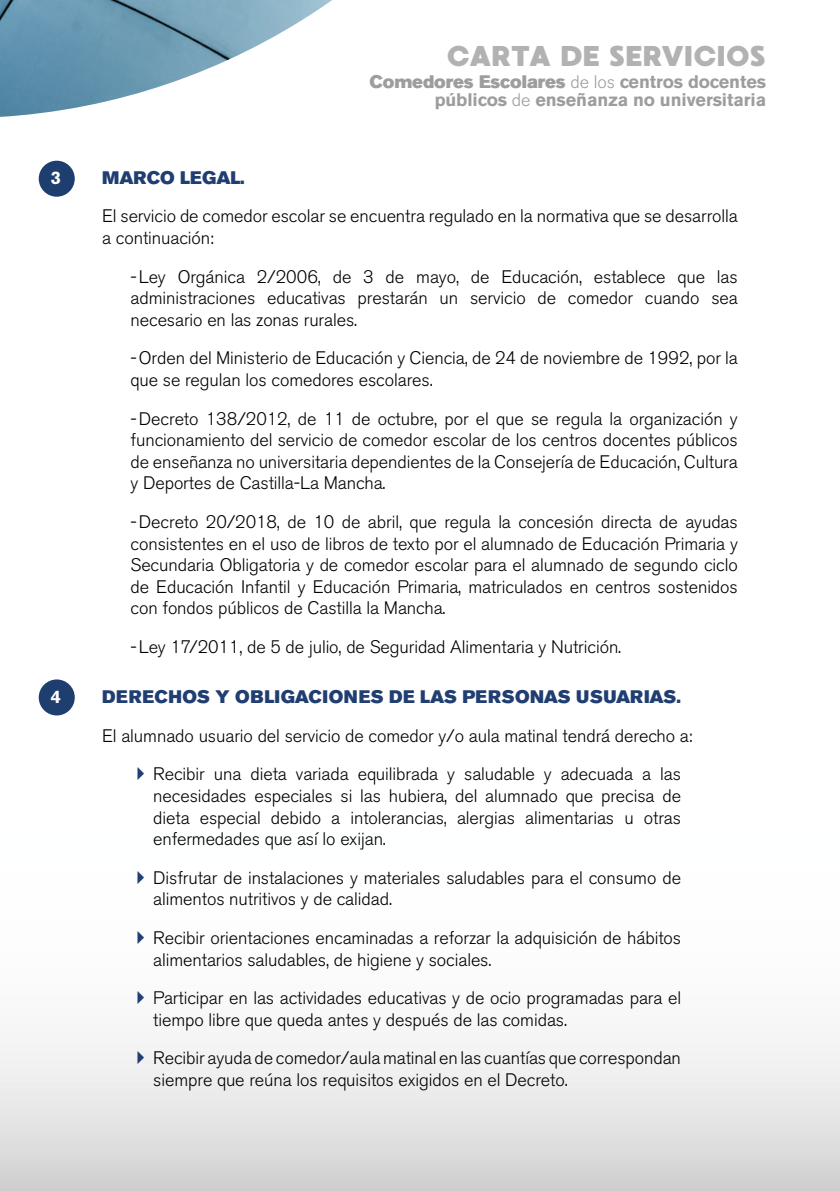
<style>
.page{position:relative;width:840px;height:1191px;background:#fff}
.page>*{position:absolute;margin:0;border:0;box-sizing:border-box;transform-origin:0 0}
.t1{font:28.6px "MADE Waffle Soft";letter-spacing:-.015em;color:#b3b2b2}
.t2{font:300 18px/21.6px "Akzidenz Grotesk BE";letter-spacing:-.005em;color:#000}
.t3{font:18px "Akzidenz Grotesk BE Super";letter-spacing:.015em;color:#203e71}
.t4{font:18px "Akzidenz Grotesk BE Super";letter-spacing:-.005em;color:#9d9d9c}
.t5{font:700 18px "Akzidenz Grotesk BE";letter-spacing:-.005em;color:#9d9d9c}
.t6{font:18px "Akzidenz Grotesk BE Super";letter-spacing:-.005em;color:#203e71}
.t7{font:700 18px "Akzidenz Grotesk BE";color:#fff}
.s1{font-family:"Akzidenz Grotesk BE";font-weight:300}
.s2{font-family:"Akzidenz Grotesk BE";font-weight:700}
.s3{font-weight:300}
</style>
<div class="page">
<img style="left:0;top:687px;width:571px;height:504px">
<img style="left:0;top:0;width:332px;height:117px">
<div style="left:39px;top:161px;width:36px;height:36px;background:#1f3e70;border-radius:50%"></div>
<div style="left:39px;top:679px;width:36px;height:36px;background:#1f3e70;border-radius:50%"></div>
<svg style="left:138px;top:767px;width:6px;height:13px"></svg>
<svg style="left:138px;top:870px;width:6px;height:13px"></svg>
<svg style="left:138px;top:930px;width:6px;height:14px"></svg>
<svg style="left:138px;top:991px;width:6px;height:13px"></svg>
<svg style="left:138px;top:1051px;width:6px;height:13px"></svg>
<p class="t7" style="left:51px;top:167px;width:12px">3</p>
<p class="t7" style="left:51px;top:686px;width:12px">4</p>
<h1 class="t1" style="left:446px;top:39px;width:321px">CARTA DE SERVICIOS</h1>
<p class="t4" style="left:369px;top:71px;width:398px">Comedores Escolares <span class="s1">de los</span> <span class="s2">centros docentes</span></p>
<p class="t5" style="left:434px;top:89px;width:333px">públicos <span class="s3">de</span> enseñanza no universitaria</p>
<p class="t6" style="left:102px;top:167px;width:144px">MARCO LEGAL.</p>
<p class="t2" style="left:102px;top:206px;width:637px">El servicio de comedor escolar se encuentra regulado en la normativa que se desarrolla a continuación:</p>
<p class="t2" style="left:130px;top:266px;width:608px;text-align:justify">-Ley Orgánica 2/2006, de 3 de mayo, de Educación, establece que las administraciones educativas prestarán un servicio de comedor cuando sea necesario en las zonas rurales.</p>
<p class="t2" style="left:130px;top:348px;width:608px">-Orden del Ministerio de Educación y Ciencia, de 24 de noviembre de 1992, por la que se regulan los comedores escolares.</p>
<p class="t2" style="left:130px;top:408px;width:608px;text-align:justify">-Decreto 138/2012, de 11 de octubre, por el que se regula la organización y funcionamiento del servicio de comedor escolar de los centros docentes públicos de enseñanza no universitaria dependientes de la Consejería de Educación, Cultura y Deportes de Castilla-La Mancha.</p>
<p class="t2" style="left:130px;top:511px;width:608px;text-align:justify">-Decreto 20/2018, de 10 de abril, que regula la concesión directa de ayudas consistentes en el uso de libros de texto por el alumnado de Educación Primaria y Secundaria Obligatoria y de comedor escolar para el alumnado de segundo ciclo de Educación Infantil y Educación Primaria, matriculados en centros sostenidos con fondos públicos de Castilla la Mancha.</p>
<p class="t2" style="left:130px;top:636px;width:492px">-Ley 17/2011, de 5 de julio, de Seguridad Alimentaria y Nutrición.</p>
<p class="t3" style="left:102px;top:686px;width:580px">DERECHOS Y OBLIGACIONES DE LAS PERSONAS USUARIAS.</p>
<p class="t2" style="left:153px;top:716px;width:540px;line-height:38.6px;text-indent:-51px">El alumnado usuario del servicio de comedor y/o aula matinal tendrá derecho a:<br>Recibir una dieta variada equilibrada y saludable y adecuada a las</p>
<p class="t2" style="left:153px;top:785px;width:529px;text-align:justify">necesidades especiales si las hubiera, del alumnado que precisa de dieta especial debido a intolerancias, alergias alimentarias u otras enfermedades que así lo exijan.</p>
<p class="t2" style="left:153px;top:867px;width:529px">Disfrutar de instalaciones y materiales saludables para el consumo de alimentos nutritivos y de calidad.</p>
<p class="t2" style="left:153px;top:927px;width:529px">Recibir orientaciones encaminadas a reforzar la adquisición de hábitos alimentarios saludables, de higiene y sociales.</p>
<p class="t2" style="left:153px;top:987px;width:529px">Participar en las actividades educativas y de ocio programadas para el tiempo libre que queda antes y después de las comidas.</p>
<p class="t2" style="left:153px;top:1047px;width:529px">Recibir ayuda de comedor/aula matinal en las cuantías que correspondan siempre que reúna los requisitos exigidos en el Decreto.</p>
</div>
